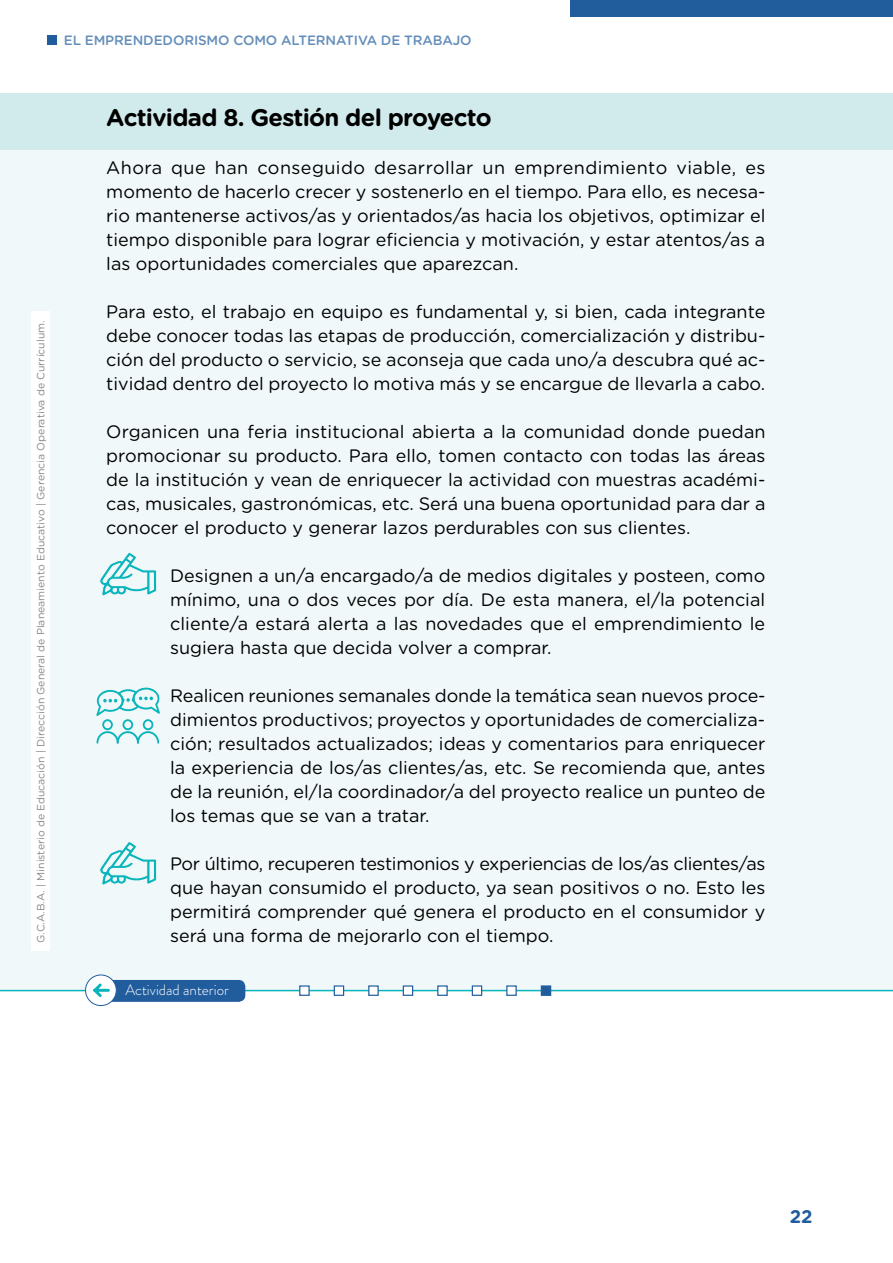
<style>
.page{position:relative;width:893px;height:1263px;background:#fff}
.page>*{position:absolute;margin:0;border:0;box-sizing:border-box;transform-origin:0 0}
.t1{font:700 24px "Gotham Rounded";letter-spacing:-.03em;color:#000}
.t2{font:700 18.3px "Gotham Rounded";color:#215d9d}
.t3{font:18px/24px "Gotham Rounded";color:#000;text-align:justify}
.t4{font:300 15px "Brandon Grotesque";color:#fff}
.t5{font:500 13.5px "Gotham Rounded";letter-spacing:-.01em;color:#648eba}
.t6{font:10.5px "Gotham Rounded";color:#878787}
</style>
<div class="page">
<div style="left:47px;top:35px;width:9px;height:10px;background:#215d9d"></div>
<div style="left:570px;top:0;width:323px;height:17px;background:#215d9d"></div>
<div style="left:0;top:93px;width:893px;height:59px;background:#d1eaec"></div>
<div style="left:0;top:150px;width:893px;height:120px;background:#f0f8f9"></div>
<div style="left:0;top:270px;width:893px;height:24px;background:#f0f8f9"></div>
<div style="left:0;top:294px;width:893px;height:96px;background:#f0f8f9"></div>
<div style="left:0;top:390px;width:893px;height:24px;background:#f0f8f9"></div>
<div style="left:0;top:414px;width:893px;height:120px;background:#f0f8f9"></div>
<div style="left:0;top:534px;width:893px;height:24px;background:#f0f8f9"></div>
<div style="left:0;top:558px;width:893px;height:96px;background:#f0f8f9"></div>
<div style="left:0;top:654px;width:893px;height:24px;background:#f0f8f9"></div>
<div style="left:0;top:678px;width:893px;height:144px;background:#f0f8f9"></div>
<div style="left:0;top:822px;width:893px;height:24px;background:#f0f8f9"></div>
<div style="left:0;top:846px;width:893px;height:96px;background:#f0f8f9"></div>
<div style="left:0;top:942px;width:893px;height:24px;background:#f0f8f9"></div>
<div style="left:0;top:966px;width:893px;height:24px;background:#f0f8f9"></div>
<hr style="left:0;top:990px;width:893px;height:1px;background:#09b4bb">
<div style="left:299px;top:985px;width:11px;height:11px;background:#fff;border:1px solid #215d9d"></div>
<div style="left:334px;top:985px;width:10px;height:11px;background:#fff;border:1px solid #215d9d"></div>
<div style="left:368px;top:985px;width:11px;height:11px;background:#fff;border:1px solid #215d9d"></div>
<div style="left:403px;top:985px;width:10px;height:11px;background:#fff;border:1px solid #215d9d"></div>
<div style="left:472px;top:985px;width:10px;height:11px;background:#fff;border:1px solid #215d9d"></div>
<div style="left:541px;top:985px;width:10px;height:11px;background:#215d9d;border:1px solid #215d9d"></div>
<div style="left:437px;top:985px;width:11px;height:11px;background:#fff;border:1px solid #215d9d"></div>
<div style="left:506px;top:985px;width:11px;height:11px;background:#fff;border:1px solid #215d9d"></div>
<svg style="left:86px;top:975px;width:30px;height:30px"></svg>
<div style="left:85px;top:974px;width:32px;height:32px;border:1px solid #215d9d;border-radius:50%"></div>
<svg style="left:91px;top:980px;width:154px;height:22px;background:#3e75aa"></svg>
<svg style="left:99px;top:842px;width:58px;height:43px"></svg>
<svg style="left:99px;top:553px;width:58px;height:43px"></svg>
<svg style="left:96px;top:688px;width:64px;height:56px"></svg>
<div style="left:31px;top:312px;width:18px;height:639px;background:#fff"></div>
<p class="t5" style="left:64px;top:31px;width:409px">EL EMPRENDEDORISMO COMO ALTERNATIVA DE TRABAJO</p>
<p class="t6" style="left:34px;top:943px;width:624px;rotate:-90deg">G.C.A.B.A. | Ministerio de Educación | Dirección General de Planeamiento Educativo | Gerencia Operativa de Currículum.</p>
<h1 class="t1" style="left:106px;top:100px;width:387px">Actividad 8. Gestión del proyecto</h1>
<p class="t3" style="left:106px;top:155px;width:661px">Ahora que han conseguido desarrollar un emprendimiento viable, es momento de hacerlo crecer y sostenerlo en el tiempo. Para ello, es necesa&shy;rio mantenerse activos/as y orientados/as hacia los objetivos, optimizar el tiempo disponible para lograr eficiencia y motivación, y estar atentos/as a las oportunidades comerciales que aparezcan.</p>
<p class="t3" style="left:106px;top:299px;width:661px">Para esto, el trabajo en equipo es fundamental y, si bien, cada integrante debe conocer todas las etapas de producción, comercialización y distribu&shy;ción del producto o servicio, se aconseja que cada uno/a descubra qué ac&shy;tividad dentro del proyecto lo motiva más y se encargue de llevarla a cabo.</p>
<p class="t3" style="left:106px;top:419px;width:661px">Organicen una feria institucional abierta a la comunidad donde puedan promocionar su producto. Para ello, tomen contacto con todas las áreas de la institución y vean de enriquecer la actividad con muestras académi&shy;cas, musicales, gastronómicas, etc. Será una buena oportunidad para dar a conocer el producto y generar lazos perdurables con sus clientes.</p>
<p class="t3" style="left:170px;top:563px;width:597px">Designen a un/a encargado/a de medios digitales y posteen, como mínimo, una o dos veces por día. De esta manera, el/la potencial cliente/a estará alerta a las novedades que el emprendimiento le sugiera hasta que decida volver a comprar.</p>
<p class="t3" style="left:170px;top:683px;width:597px">Realicen reuniones semanales donde la temática sean nuevos proce&shy;dimientos productivos; proyectos y oportunidades de comercializa&shy;ción; resultados actualizados; ideas y comentarios para enriquecer la experiencia de los/as clientes/as, etc. Se recomienda que, antes de la reunión, el/la coordinador/a del proyecto realice un punteo de los temas que se van a tratar.</p>
<p class="t3" style="left:170px;top:851px;width:597px">Por último, recuperen testimonios y experiencias de los/as clientes/as que hayan consumido el producto, ya sean positivos o no. Esto les permitirá comprender qué genera el producto en el consumidor y será una forma de mejorarlo con el tiempo.</p>
<p class="t4" style="left:125px;top:979px;width:105px">Actividad anterior</p>
<p class="t2" style="left:790px;top:1203px;width:24px">22</p>
</div>
